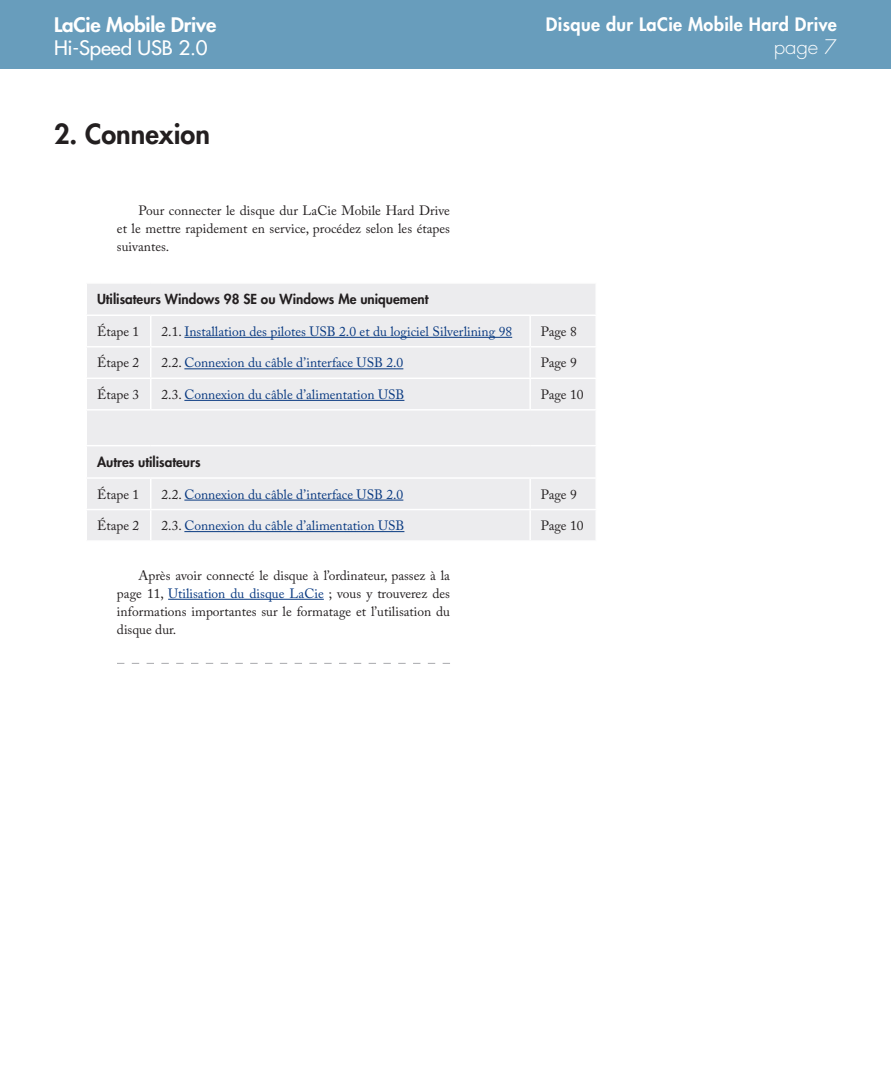
<style>
.page{position:relative;width:891px;height:1080px;background:#fff}
.page>*{position:absolute;margin:0;border:0;box-sizing:border-box;transform-origin:0 0}
.t1{font:800 27px "Futura";color:#231f20}
.t2{font:800 19.5px "Futura";letter-spacing:-.01em;color:#fff;scale:1.05 1}
.t3{font:19.5px "Futura";letter-spacing:-.01em;color:#fff;scale:1.05 1}
.t4{font:300 19.5px "Futura";color:#fff;scale:1.05 1}
.t5{font:800 18px "Futura";letter-spacing:.02em;color:#fff}
.t6{font:13.5px/18px "Adobe Caslon Pro";color:#231f20;text-align:justify}
.t7{font:13.5px "Adobe Caslon Pro";color:#083981}
.t8{font:800 13.5px "Futura";color:#231f20}
.s1{color:#231f20}
.s2{color:#083981}
</style>
<div class="page">
<div style="left:0;top:0;width:891px;height:69px;background:#689dbc"></div>
<div style="left:87px;top:284px;width:508px;height:256px;background:#ececee"></div>
<hr style="left:86px;top:314px;width:65px;height:2px;background:#fff">
<hr style="left:151px;top:314px;width:379px;height:2px;background:#fff">
<hr style="left:150px;top:316px;width:2px;height:30px;background:#fff">
<hr style="left:530px;top:314px;width:67px;height:2px;background:#fff">
<hr style="left:529px;top:316px;width:2px;height:30px;background:#fff">
<hr style="left:86px;top:346px;width:65px;height:2px;background:#fff">
<hr style="left:151px;top:346px;width:379px;height:2px;background:#fff">
<hr style="left:150px;top:348px;width:2px;height:30px;background:#fff">
<hr style="left:530px;top:346px;width:67px;height:2px;background:#fff">
<hr style="left:529px;top:348px;width:2px;height:30px;background:#fff">
<hr style="left:86px;top:378px;width:65px;height:1px;background:#fff">
<hr style="left:151px;top:378px;width:379px;height:1px;background:#fff">
<hr style="left:150px;top:379px;width:2px;height:30px;background:#fff">
<hr style="left:530px;top:378px;width:67px;height:1px;background:#fff">
<hr style="left:529px;top:379px;width:2px;height:30px;background:#fff">
<hr style="left:86px;top:409px;width:65px;height:2px;background:#fff">
<hr style="left:151px;top:409px;width:379px;height:2px;background:#fff">
<hr style="left:530px;top:409px;width:67px;height:2px;background:#fff">
<hr style="left:86px;top:445px;width:65px;height:1px;background:#fff">
<hr style="left:151px;top:445px;width:379px;height:1px;background:#fff">
<hr style="left:530px;top:445px;width:67px;height:1px;background:#fff">
<hr style="left:86px;top:477px;width:65px;height:2px;background:#fff">
<hr style="left:151px;top:477px;width:379px;height:2px;background:#fff">
<hr style="left:150px;top:479px;width:2px;height:30px;background:#fff">
<hr style="left:530px;top:477px;width:67px;height:2px;background:#fff">
<hr style="left:529px;top:479px;width:2px;height:30px;background:#fff">
<hr style="left:86px;top:509px;width:65px;height:1px;background:#fff">
<hr style="left:151px;top:509px;width:379px;height:1px;background:#fff">
<hr style="left:150px;top:510px;width:2px;height:30px;background:#fff">
<hr style="left:530px;top:509px;width:67px;height:1px;background:#fff">
<hr style="left:529px;top:510px;width:2px;height:30px;background:#fff">
<hr style="left:184px;top:337px;width:328px;height:1px;background:#083981">
<hr style="left:184px;top:369px;width:219px;height:1px;background:#083981">
<hr style="left:184px;top:400px;width:220px;height:1px;background:#083981">
<hr style="left:184px;top:500px;width:219px;height:1px;background:#083981">
<hr style="left:184px;top:531px;width:220px;height:1px;background:#083981">
<hr style="left:168px;top:599px;width:156px;height:1px;background:#083981">
<svg style="left:117px;top:663px;width:333px;height:1px"></svg>
<h3 class="t5" style="left:546px;top:12px;width:293px">Disque dur LaCie Mobile Hard Drive</h3>
<h2 class="t2" style="left:54px;top:12px;width:156px">LaCie Mobile Drive</h2>
<h2 class="t3" style="left:54px;top:36px;width:148px">Hi-Speed USB 2.0</h2>
<h2 class="t4" style="left:774px;top:34px;width:44px">page</h2>
<h1 class="t1" style="left:54px;top:116px;width:157px">2. Connexion</h1>
<p class="t6" style="left:117px;top:202px;width:335px;text-indent:22px">Pour connecter le disque dur LaCie Mobile Hard Drive et le mettre rapidement en service, procédez selon les étapes suivantes.</p>
<p class="t8" style="left:97px;top:290px;width:333px">Utilisateurs Windows 98 SE ou Windows Me uniquement</p>
<p class="t6" style="left:97px;top:322px;width:44px">Étape 1</p>
<p class="t7" style="left:162px;top:323px;width:352px"><span class="s1">2.1.</span> Installation des pilotes USB 2.0 et du logiciel Silverlining 98</p>
<p class="t6" style="left:541px;top:322px;width:37px">Page 8</p>
<p class="t6" style="left:97px;top:354px;width:44px">Étape 2</p>
<p class="t7" style="left:162px;top:355px;width:243px"><span class="s1">2.2.</span> Connexion du câble d’interface USB 2.0</p>
<p class="t6" style="left:541px;top:354px;width:37px">Page 9</p>
<p class="t6" style="left:97px;top:385px;width:44px">Étape 3</p>
<p class="t7" style="left:162px;top:386px;width:244px"><span class="s1">2.3.</span> Connexion du câble d’alimentation USB</p>
<p class="t6" style="left:541px;top:385px;width:44px">Page 10</p>
<p class="t8" style="left:97px;top:453px;width:105px">Autres utilisateurs</p>
<p class="t6" style="left:97px;top:485px;width:44px">Étape 1</p>
<p class="t7" style="left:162px;top:486px;width:243px"><span class="s1">2.2.</span> Connexion du câble d’interface USB 2.0</p>
<p class="t6" style="left:541px;top:485px;width:37px">Page 9</p>
<p class="t6" style="left:97px;top:517px;width:44px">Étape 2</p>
<p class="t7" style="left:162px;top:518px;width:244px"><span class="s1">2.3.</span> Connexion du câble d’alimentation USB</p>
<p class="t6" style="left:541px;top:517px;width:44px">Page 10</p>
<p class="t6" style="left:117px;top:566px;width:335px;text-indent:22px">Après avoir connecté le disque à l’ordinateur, passez à la page 11, <span class="s2">Utilisation du disque LaCie</span> ; vous y trouverez des informations importantes sur le formatage et l’utilisation du disque dur.</p>
</div>
